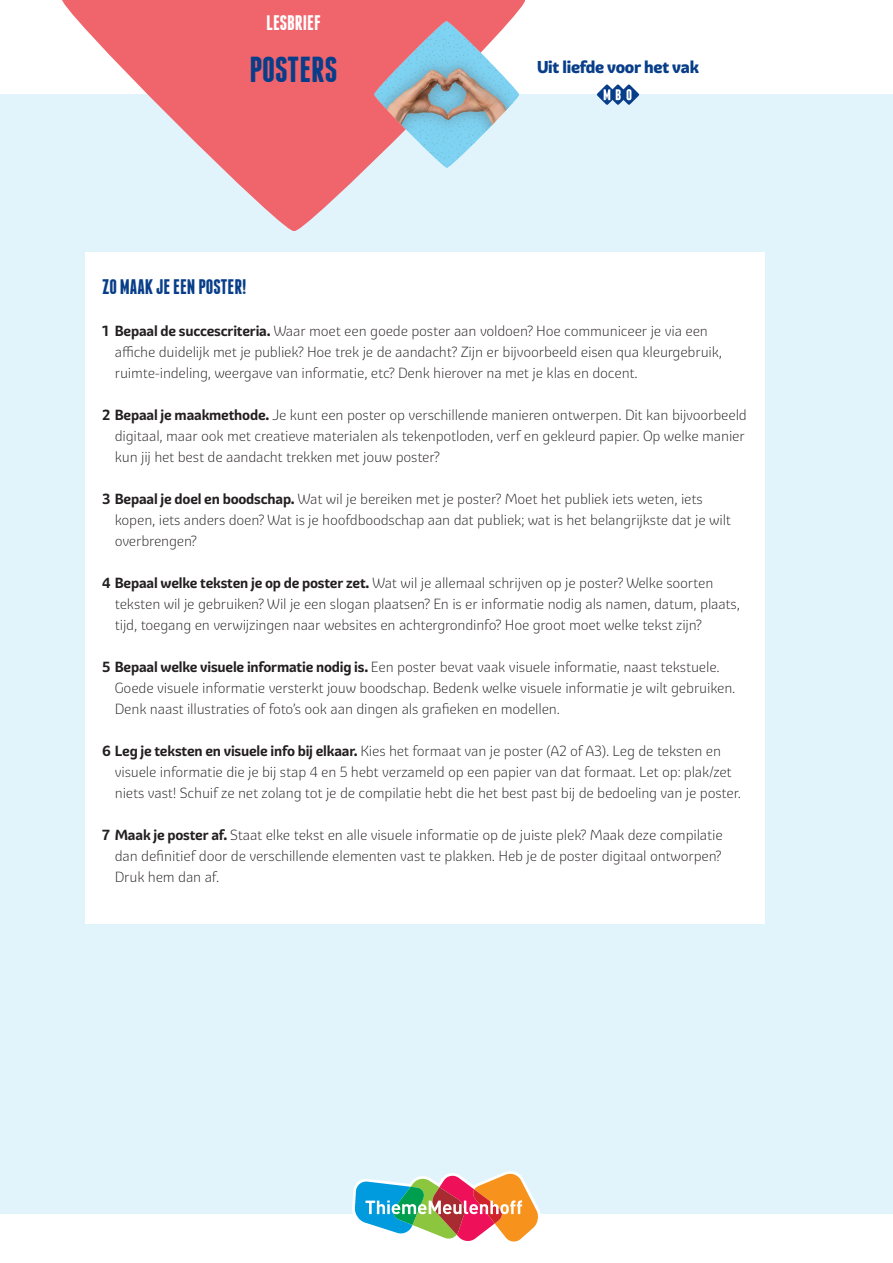
<style>
.page{position:relative;width:893px;height:1263px;background:#fff}
.page>*{position:absolute;margin:0;border:0;box-sizing:border-box;transform-origin:0 0}
.t1{font:700 36px "Franchise";color:#083e89}
.t2{font:700 21px "Franchise";color:#083e89}
.t3{font:700 21px "Franchise";color:#fff}
.t4{font:800 16.65px "Graviola";letter-spacing:-.015em;color:#083e89}
.t5{font:300 14.25px/21px "Graviola";letter-spacing:-.015em;color:#231f20}
.s1{font-weight:700}
</style>
<div class="page">
<div style="left:0;top:94px;width:893px;height:1120px;background:#e1f4fc"></div>
<svg style="left:352px;top:1171px;width:189px;height:71px"></svg>
<svg style="left:62px;top:0;width:463px;height:231px;fill:#f0646b"></svg>
<svg style="left:596px;top:84px;width:44px;height:21px"></svg>
<img style="left:373px;top:21px;width:147px;height:147px">
<div style="left:85px;top:252px;width:680px;height:671px;background:#fff"></div>
<h2 class="t3" style="left:266px;top:13px;width:56px">LESBRIEF</h2>
<h1 class="t1" style="left:249px;top:53px;width:89px">POSTERS</h1>
<p class="t4" style="left:537px;top:56px;width:163px">Uit liefde voor het vak</p>
<h2 class="t2" style="left:102px;top:277px;width:146px">ZO MAAK JE EEN POSTER!</h2>
<p class="t5" style="left:115px;top:321px;width:609px;text-indent:-13px"><span class="s1">1 Bepaal de succescriteria.</span> Waar moet een goede poster aan voldoen? Hoe communiceer je via een affiche duidelijk met je publiek? Hoe trek je de aandacht? Zijn er bijvoorbeeld eisen qua kleurgebruik, ruimte-indeling, weergave van informatie, etc? Denk hierover na met je klas en docent.</p>
<p class="t5" style="left:115px;top:405px;width:634px;text-indent:-13px"><span class="s1">2 Bepaal je maakmethode.</span> Je kunt een poster op verschillende manieren ontwerpen. Dit kan bijvoorbeeld digitaal, maar ook met creatieve materialen als tekenpotloden, verf en gekleurd papier. Op welke manier kun jij het best de aandacht trekken met jouw poster?</p>
<p class="t5" style="left:115px;top:489px;width:618px;text-indent:-13px"><span class="s1">3 Bepaal je doel en boodschap.</span> Wat wil je bereiken met je poster? Moet het publiek iets weten, iets kopen, iets anders doen? Wat is je hoofdboodschap aan dat publiek; wat is het belangrijkste dat je wilt overbrengen?</p>
<p class="t5" style="left:115px;top:573px;width:627px;text-indent:-13px"><span class="s1">4 Bepaal welke teksten je op de poster zet.</span> Wat wil je allemaal schrijven op je poster? Welke soorten teksten wil je gebruiken? Wil je een slogan plaatsen? En is er informatie nodig als namen, datum, plaats, tijd, toegang en verwijzingen naar websites en achtergrondinfo? Hoe groot moet welke tekst zijn?</p>
<p class="t5" style="left:115px;top:657px;width:622px;text-indent:-13px"><span class="s1">5 Bepaal welke visuele informatie nodig is.</span> Een poster bevat vaak visuele informatie, naast tekstuele.<br>Goede visuele informatie versterkt jouw boodschap. Bedenk welke visuele informatie je wilt gebruiken.<br>Denk naast illustraties of foto’s ook aan dingen als grafieken en modellen.</p>
<p class="t5" style="left:115px;top:741px;width:628px;text-indent:-13px"><span class="s1">6 Leg je teksten en visuele info bij elkaar.</span> Kies het formaat van je poster (A2 of A3). Leg de teksten en visuele informatie die je bij stap 4 en 5 hebt verzameld op een papier van dat formaat. Let op: plak/zet niets vast! Schuif ze net zolang tot je de compilatie hebt die het best past bij de bedoeling van je poster.</p>
<p class="t5" style="left:115px;top:825px;width:609px;text-align:justify;text-indent:-13px"><span class="s1">7 Maak je poster af.</span> Staat elke tekst en alle visuele informatie op de juiste plek? Maak deze compilatie dan definitief door de verschillende elementen vast te plakken. Heb je de poster digitaal ontworpen?<br>Druk hem dan af.</p>
</div>
